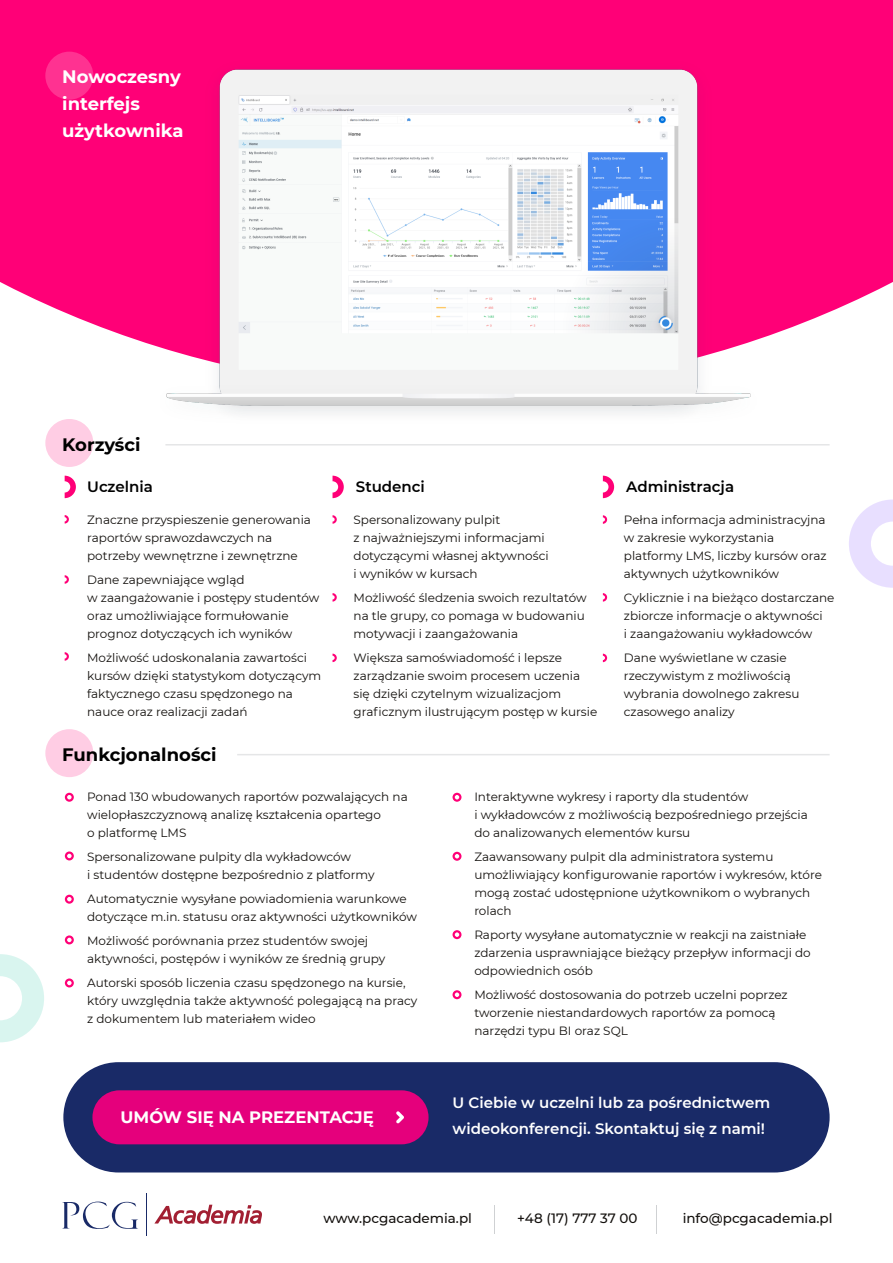
<style>
.page{position:relative;width:893px;height:1263px;background:#fff}
.page>*{position:absolute;margin:0;border:0;box-sizing:border-box;transform-origin:0 0}
.t1{font:700 18px/27px "Montserrat";color:#fff}
.t2{font:700 18px "Montserrat";color:#000}
.t3{font:700 16.5px "Montserrat";color:#fff}
.t4{font:600 15px/25.5px "Montserrat";color:#fff}
.t5{font:600 15px "Montserrat";color:#000}
.t6{font:500 13.5px "Montserrat";color:#13100d}
.t7{font:12px/18px "Montserrat";color:#13100d}
</style>
<div class="page">
<div style="left:0;top:0;width:893px;height:343px;background:#f07"></div>
<img style="left:144px;top:52px;width:629px;height:362px">
<div style="left:45px;top:52px;width:48px;height:48px;background:#ff3291;border-radius:50%"></div>
<svg style="left:849px;top:499px;width:44px;height:89px"></svg>
<svg style="left:0;top:954px;width:44px;height:88px"></svg>
<div style="left:45px;top:419px;width:48px;height:48px;background:#ffcde4;border-radius:50%"></div>
<div style="left:45px;top:729px;width:48px;height:48px;background:#ffcde4;border-radius:50%"></div>
<hr style="left:237px;top:754px;width:593px;height:1px;background:#e5e6e7">
<hr style="left:165px;top:444px;width:665px;height:1px;background:#e5e6e7">
<svg style="left:65px;top:476px;width:11px;height:22px"></svg>
<svg style="left:333px;top:476px;width:11px;height:22px"></svg>
<svg style="left:603px;top:476px;width:11px;height:22px"></svg>
<svg style="left:65px;top:793px;width:9px;height:9px"></svg>
<svg style="left:65px;top:851px;width:9px;height:9px"></svg>
<svg style="left:65px;top:895px;width:9px;height:9px"></svg>
<svg style="left:65px;top:935px;width:9px;height:9px"></svg>
<svg style="left:65px;top:978px;width:9px;height:9px"></svg>
<svg style="left:452px;top:793px;width:9px;height:9px"></svg>
<svg style="left:452px;top:852px;width:9px;height:9px"></svg>
<svg style="left:452px;top:930px;width:9px;height:9px"></svg>
<svg style="left:452px;top:990px;width:9px;height:9px"></svg>
<svg style="left:65px;top:575px;width:4px;height:9px"></svg>
<svg style="left:333px;top:593px;width:4px;height:9px"></svg>
<svg style="left:333px;top:654px;width:4px;height:8px"></svg>
<svg style="left:603px;top:593px;width:4px;height:9px"></svg>
<svg style="left:603px;top:654px;width:4px;height:8px"></svg>
<svg style="left:65px;top:652px;width:4px;height:9px"></svg>
<svg style="left:65px;top:515px;width:4px;height:9px"></svg>
<svg style="left:333px;top:515px;width:4px;height:9px"></svg>
<svg style="left:603px;top:515px;width:4px;height:9px"></svg>
<svg style="left:62px;top:1201px;width:76px;height:28px"></svg>
<hr style="left:147px;top:1193px;width:1px;height:42px;background:#192a67">
<svg style="left:154px;top:1205px;width:108px;height:19px"></svg>
<svg style="left:494px;top:1205px;width:1px;height:29px"></svg>
<svg style="left:656px;top:1205px;width:1px;height:29px"></svg>
<div style="left:63px;top:1062px;width:767px;height:110px;background:#192a67;border-radius:55px"></div>
<div style="left:92px;top:1090px;width:337px;height:54px;background:#e5007c;border-radius:27px"></div>
<svg style="left:396px;top:1111px;width:8px;height:12px"></svg>
<h1 class="t1" style="left:62px;top:62px;width:123px">Nowoczesny interfejs użytkownika</h1>
<h1 class="t2" style="left:62px;top:431px;width:80px">Korzyści</h1>
<p class="t5" style="left:87px;top:476px;width:67px">Uczelnia</p>
<p class="t5" style="left:356px;top:476px;width:71px">Studenci</p>
<p class="t5" style="left:626px;top:476px;width:109px">Administracja</p>
<p class="t7" style="left:87px;top:510px;width:225px">Znaczne przyspieszenie generowania raportów sprawozdawczych na potrzeby wewnętrzne i zewnętrzne</p>
<p class="t7" style="left:87px;top:570px;width:234px">Dane zapewniające wgląd<br>w zaangażowanie i postępy studentów oraz umożliwiające formułowanie prognoz dotyczących ich wyników</p>
<p class="t7" style="left:87px;top:648px;width:236px">Możliwość udoskonalania zawartości kursów dzięki statystykom dotyczącym faktycznego czasu spędzonego na nauce oraz realizacji zadań</p>
<h1 class="t2" style="left:62px;top:741px;width:156px">Funkcjonalności</h1>
<p class="t7" style="left:354px;top:510px;width:197px">Spersonalizowany pulpit<br>z najważniejszymi informacjami dotyczącymi własnej aktywności i wyników w kursach</p>
<p class="t7" style="left:354px;top:588px;width:235px">Możliwość śledzenia swoich rezultatów na tle grupy, co pomaga w budowaniu motywacji i zaangażowania</p>
<p class="t7" style="left:354px;top:648px;width:245px">Większa samoświadomość i lepsze zarządzanie swoim procesem uczenia się dzięki czytelnym wizualizacjom graficznym ilustrującym postęp w kursie</p>
<p class="t7" style="left:624px;top:510px;width:204px">Pełna informacja administracyjna w zakresie wykorzystania platformy LMS, liczby kursów oraz aktywnych użytkowników</p>
<p class="t7" style="left:624px;top:588px;width:212px">Cyklicznie i na bieżąco dostarczane zbiorcze informacje o aktywności<br>i zaangażowaniu wykładowców</p>
<p class="t7" style="left:624px;top:648px;width:177px">Dane wyświetlane w czasie rzeczywistym z możliwością wybrania dowolnego zakresu czasowego analizy</p>
<p class="t7" style="left:87px;top:787px;width:322px">Ponad 130 wbudowanych raportów pozwalających na wielopłaszczyznową analizę kształcenia opartego<br>o platformę LMS</p>
<p class="t7" style="left:87px;top:847px;width:289px">Spersonalizowane pulpity dla wykładowców<br>i studentów dostępne bezpośrednio z platformy</p>
<p class="t7" style="left:87px;top:889px;width:331px">Automatycznie wysyłane powiadomienia warunkowe dotyczące m.in. statusu oraz aktywności użytkowników</p>
<p class="t7" style="left:87px;top:931px;width:300px">Możliwość porównania przez studentów swojej aktywności, postępów i wyników ze średnią grupy</p>
<p class="t7" style="left:87px;top:973px;width:332px">Autorski sposób liczenia czasu spędzonego na kursie, który uwzględnia także aktywność polegającą na pracy z dokumentem lub materiałem wideo</p>
<p class="t7" style="left:474px;top:787px;width:335px">Interaktywne wykresy i raporty dla studentów<br>i wykładowców z możliwością bezpośredniego przejścia do analizowanych elementów kursu</p>
<p class="t7" style="left:474px;top:847px;width:349px">Zaawansowany pulpit dla administratora systemu umożliwiający konfigurowanie raportów i wykresów, które mogą zostać udostępnione użytkownikom o wybranych rolach</p>
<p class="t7" style="left:474px;top:925px;width:338px">Raporty wysyłane automatycznie w reakcji na zaistniałe zdarzenia usprawniające bieżący przepływ informacji do odpowiednich osób</p>
<p class="t7" style="left:474px;top:985px;width:315px">Możliwość dostosowania do potrzeb uczelni poprzez tworzenie niestandardowych raportów za pomocą narzędzi typu BI oraz SQL</p>
<h2 class="t3" style="left:121px;top:1105px;width:255px">UMÓW SIĘ NA PREZENTACJĘ</h2>
<p class="t4" style="left:453px;top:1089px;width:319px">U Ciebie w uczelni lub za pośrednictwem wideokonferencji. Skontaktuj się z nami!</p>
<p class="t6" style="left:323px;top:1209px;width:150px">www.pcgacademia.pl</p>
<p class="t6" style="left:517px;top:1209px;width:122px">+48 (17) 777 37 00</p>
<p class="t6" style="left:683px;top:1209px;width:151px">info@pcgacademia.pl</p>
</div>
